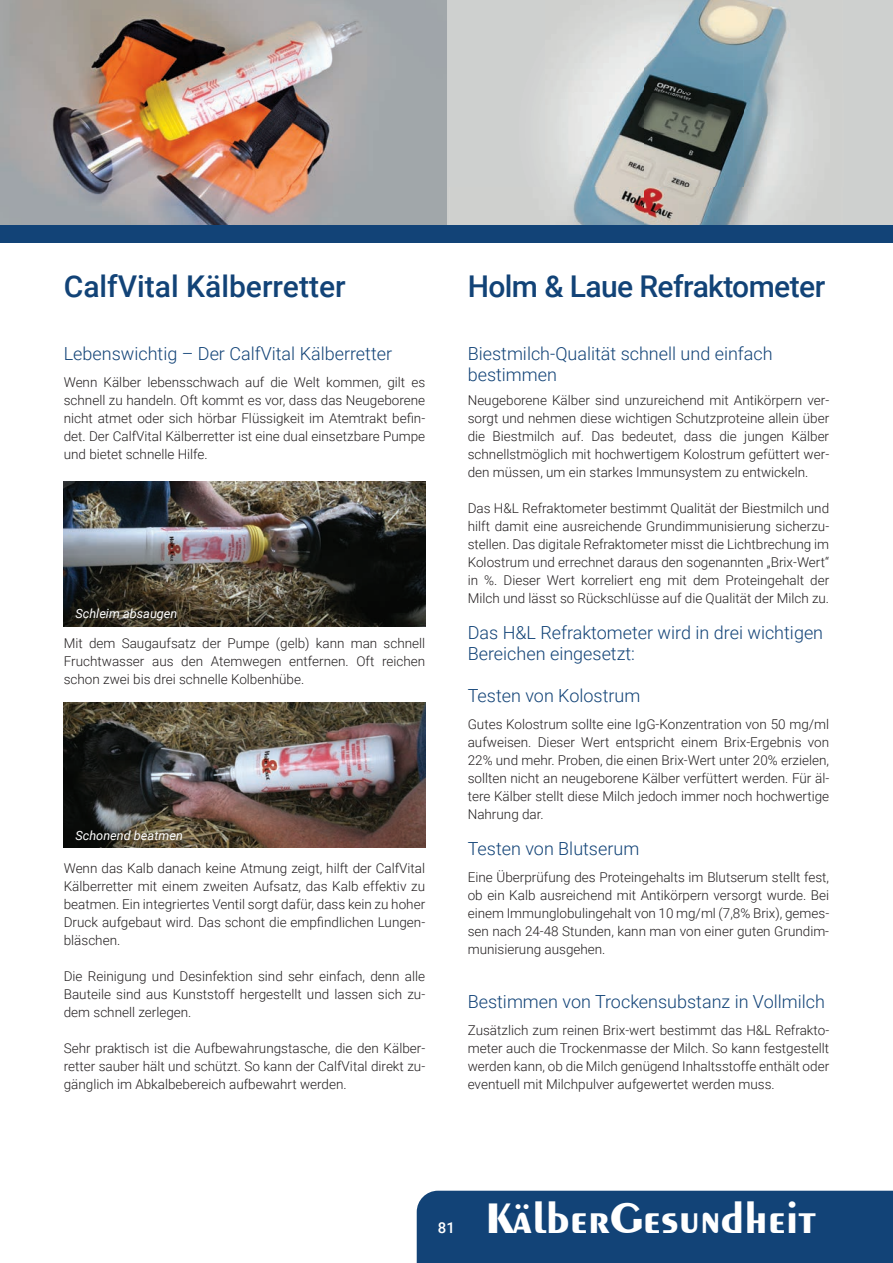
<style>
.page{position:relative;width:893px;height:1263px;background:#fff}
.page>*{position:absolute;margin:0;border:0;box-sizing:border-box;transform-origin:0 0}
.t1{font:700 45px "Exotic 350 BT";color:#fff}
.t2{font:500 30px "Roboto";letter-spacing:-.01em;color:#124377}
.t3{font:300 18px/21px "Roboto";color:#124377}
.t4{font:500 15px "Roboto";color:#fff}
.t5{font:300 13.5px/18px "Roboto";color:#231f20;text-align:justify}
.t6{font:italic 12.75px "Roboto";color:#fff}
</style>
<div class="page">
<div style="left:417px;top:1191px;width:476px;height:72px;background:#124377"></div>
<img style="left:0;top:0;width:893px;height:225px">
<div style="left:0;top:225px;width:893px;height:18px;background:#124377"></div>
<img style="left:64px;top:703px;width:361px;height:144px">
<img style="left:64px;top:482px;width:361px;height:144px">
<h2 class="t2" style="left:64px;top:265px;width:283px">CalfVital Kälberretter</h2>
<h3 class="t3" style="left:64px;top:342px;width:330px">Lebenswichtig – Der CalfVital Kälberretter</h3>
<p class="t5" style="left:64px;top:373px;width:363px">Wenn Kälber lebensschwach auf die Welt kommen, gilt es schnell zu handeln. Oft kommt es vor, dass das Neugeborene nicht atmet oder sich hörbar Flüssigkeit im Atemtrakt befin&shy;det. Der CalfVital Kälberretter ist eine dual einsetzbare Pumpe und bietet schnelle Hilfe.</p>
<p class="t6" style="left:75px;top:604px;width:104px">Schleim absaugen</p>
<p class="t5" style="left:64px;top:634px;width:363px">Mit dem Saugaufsatz der Pumpe (gelb) kann man schnell Fruchtwasser aus den Atemwegen entfernen. Oft reichen schon zwei bis drei schnelle Kolbenhübe.</p>
<p class="t6" style="left:75px;top:826px;width:109px">Schonend beatmen</p>
<p class="t5" style="left:64px;top:859px;width:363px">Wenn das Kalb danach keine Atmung zeigt, hilft der CalfVital Kälberretter mit einem zweiten Aufsatz, das Kalb effektiv zu beatmen. Ein integriertes Ventil sorgt dafür, dass kein zu hoher Druck aufgebaut wird. Das schont die empfindlichen Lungen&shy;bläschen.</p>
<p class="t5" style="left:64px;top:967px;width:363px">Die Reinigung und Desinfektion sind sehr einfach, denn alle Bauteile sind aus Kunststoff hergestellt und lassen sich zu&shy;dem schnell zerlegen.</p>
<p class="t5" style="left:64px;top:1039px;width:363px">Sehr praktisch ist die Aufbewahrungstasche, die den Kälber&shy;retter sauber hält und schützt. So kann der CalfVital direkt zu&shy;gänglich im Abkalbebereich aufbewahrt werden.</p>
<h2 class="t2" style="left:468px;top:265px;width:359px">Holm &amp; Laue Refraktometer</h2>
<h3 class="t3" style="left:468px;top:342px;width:306px">Biestmilch-Qualität schnell und einfach bestimmen</h3>
<p class="t5" style="left:468px;top:391px;width:363px">Neugeborene Kälber sind unzureichend mit Antikörpern ver&shy;sorgt und nehmen diese wichtigen Schutzproteine allein über die Biestmilch auf. Das bedeutet, dass die jungen Kälber schnellstmöglich mit hochwertigem Kolostrum gefüttert wer&shy;den müssen, um ein starkes Immunsystem zu entwickeln.</p>
<p class="t5" style="left:468px;top:499px;width:363px">Das H&amp;L Refraktometer bestimmt Qualität der Biestmilch und hilft damit eine ausreichende Grundimmunisierung sicherzu&shy;stellen. Das digitale Refraktometer misst die Lichtbrechung im Kolostrum und errechnet daraus den sogenannten „Brix-Wert“ in %. Dieser Wert korreliert eng mit dem Proteingehalt der Milch und lässt so Rückschlüsse auf die Qualität der Milch zu.</p>
<h3 class="t3" style="left:468px;top:621px;width:357px">Das H&amp;L Refraktometer wird in drei wichtigen<br>Bereichen eingesetzt:</h3>
<h3 class="t3" style="left:468px;top:684px;width:174px">Testen von Kolostrum</h3>
<p class="t5" style="left:468px;top:715px;width:363px">Gutes Kolostrum sollte eine IgG-Konzentration von 50 mg/ml aufweisen. Dieser Wert entspricht einem Brix-Ergebnis von 22% und mehr. Proben, die einen Brix-Wert unter 20% erzielen, sollten nicht an neugeborene Kälber verfüttert werden. Für äl&shy;tere Kälber stellt diese Milch jedoch immer noch hochwertige Nahrung dar.</p>
<h3 class="t3" style="left:468px;top:837px;width:173px">Testen von Blutserum</h3>
<p class="t5" style="left:468px;top:868px;width:363px">Eine Überprüfung des Proteingehalts im Blutserum stellt fest, ob ein Kalb ausreichend mit Antikörpern versorgt wurde. Bei einem Immunglobulingehalt von 10 mg/ml (7,8% Brix), gemes&shy;sen nach 24-48 Stunden, kann man von einer guten Grundim&shy;munisierung ausgehen.</p>
<h3 class="t3" style="left:468px;top:990px;width:359px">Bestimmen von Trockensubstanz in Vollmilch</h3>
<p class="t5" style="left:468px;top:1021px;width:363px">Zusätzlich zum reinen Brix-wert bestimmt das H&amp;L Refrakto&shy;meter auch die Trockenmasse der Milch. So kann festgestellt werden kann, ob die Milch genügend Inhaltsstoffe enthält oder eventuell mit Milchpulver aufgewertet werden muss.</p>
<p class="t4" style="left:438px;top:1217px;width:19px">81</p>
<h1 class="t1" style="left:485px;top:1191px;width:333px">KälberGesundheit</h1>
</div>
